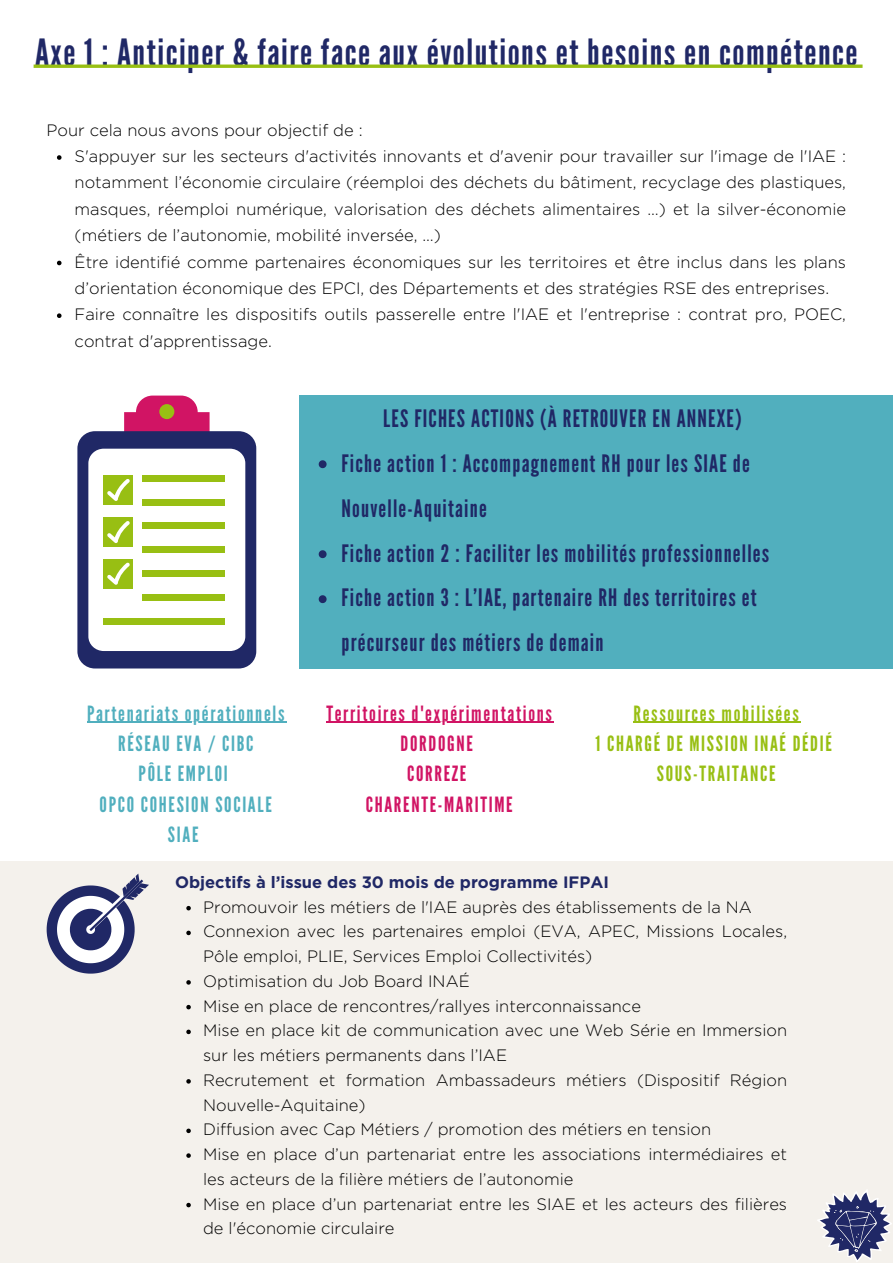
<style>
.page{position:relative;width:893px;height:1264px;background:#fff}
.page>*{position:absolute;margin:0;border:0;box-sizing:border-box;transform-origin:0 0}
.t1{font:37.5px "League Gothic";letter-spacing:.04em;color:#202866}
.t2{font:24px/45px "League Gothic";letter-spacing:.05em;color:#202866}
.t3{font:21px "League Gothic";letter-spacing:.08em;color:#51afbe}
.t4{font:21px "League Gothic";letter-spacing:.08em;color:#d11464}
.t5{font:21px "League Gothic";letter-spacing:.08em;color:#98bf13}
.t6{font:300 16.5px/24.8px "Gotham";color:#000}
.t7{font:700 16.5px "Gotham";color:#202866}
</style>
<div class="page">
<div style="left:0;top:861px;width:892px;height:401px;background:#f4f1ec"></div>
<svg style="left:817px;top:1190px;width:75px;height:72px"></svg>
<svg style="left:124px;top:395px;width:85px;height:36px"></svg>
<div style="left:159px;top:404px;width:15px;height:15px;background:#98bf13;border-radius:50%"></div>
<div style="left:77px;top:431px;width:179px;height:237px;background:#202866;border-radius:17px"></div>
<div style="left:88px;top:448px;width:157px;height:203px;background:#fff;border-radius:15px"></div>
<div style="left:143px;top:475px;width:82px;height:6px;background:#98bf13"></div>
<div style="left:143px;top:499px;width:82px;height:6px;background:#98bf13"></div>
<div style="left:143px;top:523px;width:82px;height:6px;background:#98bf13"></div>
<div style="left:143px;top:546px;width:82px;height:7px;background:#98bf13"></div>
<div style="left:143px;top:570px;width:82px;height:7px;background:#98bf13"></div>
<div style="left:143px;top:594px;width:82px;height:6px;background:#98bf13"></div>
<div style="left:104px;top:618px;width:121px;height:6px;background:#98bf13"></div>
<div style="left:104px;top:475px;width:29px;height:30px;background:#98bf13"></div>
<div style="left:104px;top:517px;width:29px;height:30px;background:#98bf13"></div>
<div style="left:104px;top:559px;width:29px;height:30px;background:#98bf13"></div>
<svg style="left:107px;top:479px;width:23px;height:22px"></svg>
<svg style="left:107px;top:521px;width:23px;height:22px"></svg>
<svg style="left:107px;top:562px;width:23px;height:22px"></svg>
<svg style="left:47px;top:873px;width:102px;height:100px"></svg>
<svg style="left:34px;top:64px;width:828px;height:4px"></svg>
<div style="left:299px;top:395px;width:593px;height:274px;background:#51afbe"></div>
<svg style="left:319px;top:460px;width:7px;height:8px"></svg>
<svg style="left:319px;top:550px;width:7px;height:8px"></svg>
<svg style="left:319px;top:595px;width:7px;height:8px"></svg>
<hr style="left:87px;top:722px;width:199px;height:1px;background:#51afbe">
<svg style="left:186px;top:905px;width:5px;height:5px"></svg>
<svg style="left:186px;top:930px;width:5px;height:5px"></svg>
<svg style="left:186px;top:980px;width:5px;height:4px"></svg>
<svg style="left:186px;top:1004px;width:5px;height:5px"></svg>
<svg style="left:186px;top:1029px;width:5px;height:5px"></svg>
<svg style="left:186px;top:1079px;width:5px;height:4px"></svg>
<svg style="left:186px;top:1128px;width:5px;height:5px"></svg>
<svg style="left:186px;top:1153px;width:5px;height:4px"></svg>
<svg style="left:186px;top:1202px;width:5px;height:5px"></svg>
<hr style="left:326px;top:722px;width:227px;height:1px;background:#d11464">
<hr style="left:633px;top:722px;width:167px;height:1px;background:#98bf13">
<svg style="left:57px;top:155px;width:4px;height:5px"></svg>
<svg style="left:57px;top:261px;width:4px;height:4px"></svg>
<svg style="left:57px;top:313px;width:4px;height:5px"></svg>
<p class="t1" style="left:35px;top:31px;width:824px">Axe 1 : Anticiper &amp; faire face aux évolutions et besoins en compétence</p>
<p class="t6" style="left:47px;top:118px;width:317px">Pour cela nous avons pour objectif de :</p>
<p class="t6" style="left:75px;top:144px;width:772px;line-height:26.4px;text-align:justify">S'appuyer sur les secteurs d'activités innovants et d'avenir pour travailler sur l'image de l'IAE : notamment l’économie circulaire (réemploi des déchets du bâtiment, recyclage des plastiques, masques, réemploi numérique, valorisation des déchets alimentaires …) et la silver-économie (métiers de l’autonomie, mobilité inversée, …)</p>
<p class="t6" style="left:75px;top:249px;width:772px;line-height:26.4px">Être identifié comme partenaires économiques sur les territoires et être inclus dans les plans d’orientation économique des EPCI, des Départements et des stratégies RSE des entreprises.</p>
<p class="t6" style="left:75px;top:302px;width:772px;line-height:26.4px">Faire connaître les dispositifs outils passerelle entre l'IAE et l'entreprise : contrat pro, POEC, contrat d'apprentissage.</p>
<p class="t2" style="left:383px;top:396px;width:360px">LES FICHES ACTIONS (À RETROUVER EN ANNEXE)</p>
<p class="t2" style="left:341px;top:441px;width:410px">Fiche action 1 : Accompagnement RH pour les SIAE de<br>Nouvelle-Aquitaine</p>
<p class="t2" style="left:341px;top:531px;width:429px">Fiche action 2 : Faciliter les mobilités professionnelles</p>
<p class="t2" style="left:341px;top:576px;width:416px">Fiche action 3 : L’IAE, partenaire RH des territoires et précurseur des métiers de demain</p>
<p class="t3" style="left:87px;top:701px;width:199px">Partenariats opérationnels</p>
<p class="t3" style="left:118px;top:731px;width:137px">RÉSEAU EVA / CIBC</p>
<p class="t3" style="left:139px;top:761px;width:91px">PÔLE EMPLOI</p>
<p class="t3" style="left:100px;top:792px;width:174px">OPCO COHESION SOCIALE</p>
<p class="t3" style="left:168px;top:822px;width:32px">SIAE</p>
<p class="t7" style="left:175px;top:874px;width:435px">Objectifs à l’issue des 30 mois de programme IFPAI</p>
<p class="t6" style="left:203px;top:895px;width:550px">Promouvoir les métiers de l'IAE auprès des établissements de la NA</p>
<p class="t6" style="left:203px;top:920px;width:585px">Connexion avec les partenaires emploi (EVA, APEC, Missions Locales,<br>Pôle emploi, PLIE, Services Emploi Collectivités)</p>
<p class="t6" style="left:203px;top:969px;width:268px">Optimisation du Job Board INAÉ</p>
<p class="t6" style="left:203px;top:994px;width:439px">Mise en place de rencontres/rallyes interconnaissance</p>
<p class="t6" style="left:203px;top:1019px;width:585px">Mise en place kit de communication avec une Web Série en Immersion sur les métiers permanents dans l’IAE</p>
<p class="t6" style="left:203px;top:1068px;width:585px">Recrutement et formation Ambassadeurs métiers (Dispositif Région<br>Nouvelle-Aquitaine)</p>
<p class="t6" style="left:203px;top:1117px;width:509px">Diffusion avec Cap Métiers / promotion des métiers en tension</p>
<p class="t6" style="left:203px;top:1142px;width:585px">Mise en place d’un partenariat entre les associations intermédiaires et les acteurs de la filière métiers de l’autonomie</p>
<p class="t6" style="left:203px;top:1192px;width:585px">Mise en place d’un partenariat entre les SIAE et les acteurs des filières de l'économie circulaire</p>
<p class="t4" style="left:326px;top:701px;width:227px">Territoires d'expérimentations</p>
<p class="t4" style="left:400px;top:731px;width:74px">DORDOGNE</p>
<p class="t4" style="left:407px;top:761px;width:61px">CORREZE</p>
<p class="t4" style="left:366px;top:792px;width:148px">CHARENTE-MARITIME</p>
<p class="t5" style="left:633px;top:701px;width:167px">Ressources mobilisées</p>
<p class="t5" style="left:595px;top:731px;width:238px">1 CHARGÉ DE MISSION INAÉ DÉDIÉ</p>
<p class="t5" style="left:656px;top:761px;width:120px">SOUS-TRAITANCE</p>
</div>
